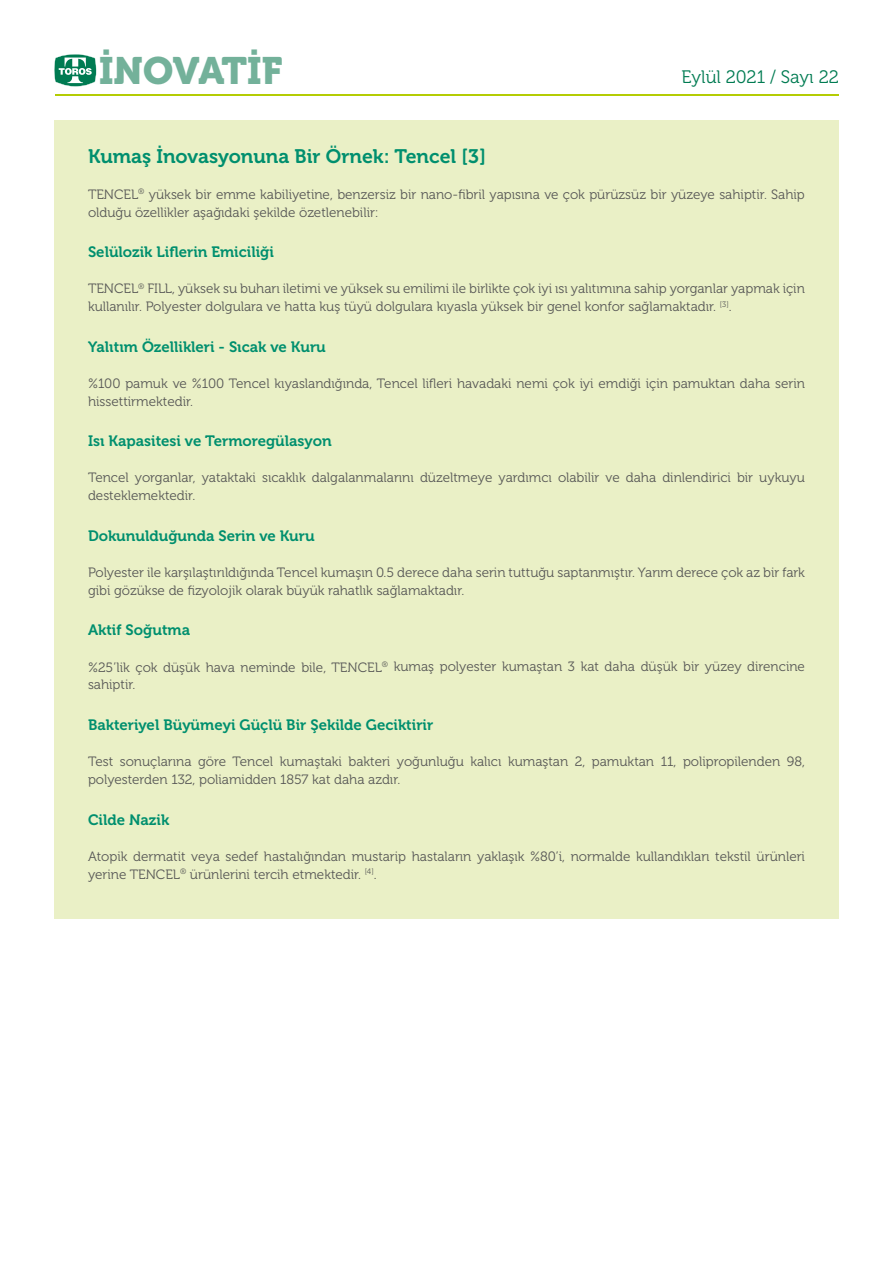
<style>
.page{position:relative;width:893px;height:1263px;background:#fff}
.page>*{position:absolute;margin:0;border:0;box-sizing:border-box;transform-origin:0 0}
.t1{font:37.95px "Museo 900";color:#73b19a}
.t2{font:19.5px "Museo 700";color:#008f6e}
.t3{font:18px "Museo 300";color:#007b52}
.t4{font:15px "Museo 700";color:#008f6e}
.t5{font:13.5px/18px "Museo 300";color:#575756}
</style>
<div class="page">
<div style="left:54px;top:120px;width:785px;height:798px;background:#eaf0c6"></div>
<svg style="left:54px;top:54px;width:43px;height:33px"></svg>
<hr style="left:55px;top:94px;width:783px;height:2px;background:#b4cc04">
<h1 class="t1" style="left:99px;top:49px;width:185px">İNOVATİF</h1>
<h3 class="t3" style="left:681px;top:67px;width:159px">Eylül 2021 / Sayı 22</h3>
<h2 class="t2" style="left:88px;top:145px;width:399px">Kumaş İnovasyonuna Bir Örnek: Tencel [3]</h2>
<p class="t5" style="left:88px;top:186px;width:718px">TENCEL<sup>®</sup> yüksek bir emme kabiliyetine, benzersiz bir nano-fibril yapısına ve çok pürüzsüz bir yüzeye sahiptir. Sahip olduğu özellikler aşağıdaki şekilde özetlenebilir:</p>
<p class="t4" style="left:88px;top:244px;width:187px">Selülozik Liflerin Emiciliği</p>
<p class="t5" style="left:88px;top:280px;width:718px">TENCEL<sup>®</sup> FILL, yüksek su buharı iletimi ve yüksek su emilimi ile birlikte çok iyi ısı yalıtımına sahip yorganlar yapmak için kullanılır. Polyester dolgulara ve hatta kuş tüyü dolgulara kıyasla yüksek bir genel konfor sağlamaktadır. <sup>[3]</sup>.</p>
<p class="t4" style="left:88px;top:338px;width:239px">Yalıtım Özellikleri - Sıcak ve Kuru</p>
<p class="t5" style="left:88px;top:375px;width:718px">%100 pamuk ve %100 Tencel kıyaslandığında, Tencel lifleri havadaki nemi çok iyi emdiği için pamuktan daha serin hissettirmektedir.</p>
<p class="t4" style="left:88px;top:433px;width:245px">Isı Kapasitesi ve Termoregülasyon</p>
<p class="t5" style="left:88px;top:469px;width:718px">Tencel yorganlar, yataktaki sıcaklık dalgalanmalarını düzeltmeye yardımcı olabilir ve daha dinlendirici bir uykuyu desteklemektedir.</p>
<p class="t4" style="left:88px;top:527px;width:228px">Dokunulduğunda Serin ve Kuru</p>
<p class="t5" style="left:88px;top:564px;width:718px">Polyester ile karşılaştırıldığında Tencel kumaşın 0.5 derece daha serin tuttuğu saptanmıştır. Yarım derece çok az bir fark gibi gözükse de fizyolojik olarak büyük rahatlık sağlamaktadır.</p>
<p class="t4" style="left:88px;top:622px;width:104px">Aktif Soğutma</p>
<p class="t5" style="left:88px;top:658px;width:718px">%25’lik çok düşük hava neminde bile, TENCEL<sup>®</sup> kumaş polyester kumaştan 3 kat daha düşük bir yüzey direncine sahiptir.</p>
<p class="t4" style="left:88px;top:716px;width:347px">Bakteriyel Büyümeyi Güçlü Bir Şekilde Geciktirir</p>
<p class="t5" style="left:88px;top:753px;width:718px">Test sonuçlarına göre Tencel kumaştaki bakteri yoğunluğu kalıcı kumaştan 2, pamuktan 11, polipropilenden 98, polyesterden 132, poliamidden 1857 kat daha azdır.</p>
<p class="t4" style="left:88px;top:811px;width:83px">Cilde Nazik</p>
<p class="t5" style="left:88px;top:847px;width:718px">Atopik dermatit veya sedef hastalığından mustarip hastaların yaklaşık %80’i, normalde kullandıkları tekstil ürünleri yerine TENCEL<sup>®</sup> ürünlerini tercih etmektedir. <sup>[4]</sup>.</p>
</div>
